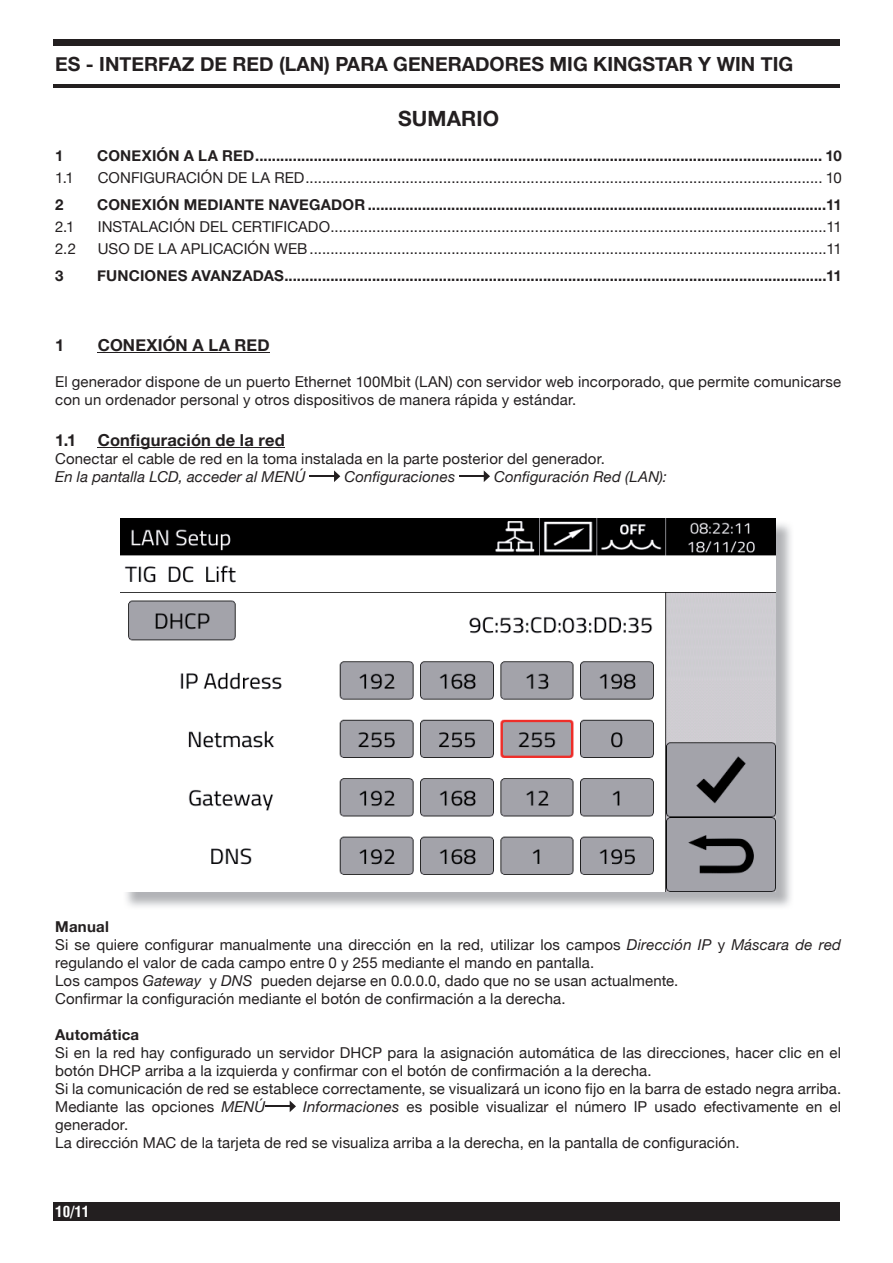
<style>
.page{position:relative;width:893px;height:1263px;background:#fff}
.page>*{position:absolute;margin:0;border:0;box-sizing:border-box;transform-origin:0 0}
.t1{font:700 21px "Helvetica Neue";letter-spacing:.005em;color:#231f20}
.t2{font:700 19.5px "Helvetica Neue";color:#231f20}
.t3{font:700 16.5px "Helvetica Neue";letter-spacing:.01em;color:#231f20}
.t4{font:15px/18px "Helvetica Neue";letter-spacing:.005em;color:#231f20}
.t5{font:700 15px "Helvetica Neue";letter-spacing:.015em;color:#231f20}
.t6{font:italic 15px "Helvetica Neue";letter-spacing:.01em;color:#231f20}
.t7{font:700 condensed 15px "Helvetica";color:#fff}
.s1{font-weight:700}
.s2{font-style:italic}
</style>
<div class="page">
<div style="left:53px;top:40px;width:787px;height:6px;background:#231f20"></div>
<div style="left:53px;top:1203px;width:787px;height:18px;background:#231f20"></div>
<hr style="left:98px;top:352px;width:172px;height:1px;background:#231f20">
<hr style="left:98px;top:447px;width:187px;height:1px;background:#231f20">
<hr style="left:310px;top:475px;width:25px;height:2px;background:#231f20">
<svg style="left:334px;top:470px;width:6px;height:12px"></svg>
<hr style="left:459px;top:475px;width:25px;height:2px;background:#231f20">
<svg style="left:484px;top:470px;width:6px;height:12px"></svg>
<img style="left:126px;top:524px;width:665px;height:383px">
<img style="left:121px;top:518px;width:655px;height:373px">
<hr style="left:265px;top:1105px;width:25px;height:2px;background:#231f20">
<svg style="left:290px;top:1101px;width:6px;height:11px"></svg>
<hr style="left:53px;top:85px;width:787px;height:3px;background:#231f20">
<h2 class="t2" style="left:55px;top:52px;width:739px">ES - INTERFAZ DE RED (LAN) PARA GENERADORES MIG KINGSTAR Y WIN TIG</h2>
<h1 class="t1" style="left:398px;top:106px;width:102px">SUMARIO</h1>
<p class="t5" style="left:55px;top:146px;width:10px">1</p>
<p class="t5" style="left:97px;top:146px;width:746px">CONEXIÓN A LA RED ........................................................................................................................................ 10</p>
<p class="t4" style="left:55px;top:169px;width:20px">1.1</p>
<p class="t4" style="left:98px;top:169px;width:746px">CONFIGURACIÓN DE LA RED ............................................................................................................................ 10</p>
<p class="t5" style="left:55px;top:195px;width:10px">2</p>
<p class="t5" style="left:97px;top:195px;width:746px">CONEXIÓN MEDIANTE NAVEGADOR ..............................................................................................................11</p>
<p class="t4" style="left:55px;top:217px;width:21px">2.1</p>
<p class="t4" style="left:98px;top:217px;width:746px">INSTALACIÓN DEL CERTIFICADO .......................................................................................................................11</p>
<p class="t4" style="left:55px;top:240px;width:22px">2.2</p>
<p class="t4" style="left:98px;top:240px;width:746px">USO DE LA APLICACIÓN WEB ............................................................................................................................11</p>
<p class="t5" style="left:55px;top:266px;width:10px">3</p>
<p class="t5" style="left:97px;top:266px;width:746px">FUNCIONES AVANZADAS..................................................................................................................................11</p>
<p class="t3" style="left:55px;top:335px;width:11px">1</p>
<p class="t3" style="left:98px;top:335px;width:174px">CONEXIÓN A LA RED</p>
<p class="t4" style="left:55px;top:372px;width:787px">El generador dispone de un puerto Ethernet 100Mbit (LAN) con servidor web incorporado, que permite comunicarse con un ordenador personal y otros dispositivos de manera rápida y estándar.</p>
<p class="t3" style="left:55px;top:430px;width:23px">1.1</p>
<p class="t3" style="left:98px;top:430px;width:189px">Configuración de la red</p>
<p class="t4" style="left:55px;top:450px;width:551px">Conectar el cable de red en la toma instalada en la parte posterior del generador.</p>
<p class="t6" style="left:55px;top:468px;width:252px">En la pantalla LCD, acceder al MENÚ</p>
<p class="t6" style="left:344px;top:468px;width:112px">Configuraciones</p>
<p class="t6" style="left:494px;top:468px;width:174px">Configuración Red (LAN):</p>
<p class="t4" style="left:55px;top:918px;width:787px"><span class="s1">Manual<br></span>Si se quiere configurar manualmente una dirección en la red, utilizar los campos <span class="s2">Dirección IP</span> y <span class="s2">Máscara de red </span>regulando el valor de cada campo entre 0 y 255 mediante el mando en pantalla.<br>Los campos <span class="s2">Gateway</span> y <span class="s2">DNS</span> pueden dejarse en 0.0.0.0, dado que no se usan actualmente.<br>Confirmar la configuración mediante el botón de confirmación a la derecha.</p>
<p class="t5" style="left:55px;top:1025px;width:85px">Automática</p>
<p class="t4" style="left:55px;top:1044px;width:787px">Si en la red hay configurado un servidor DHCP para la asignación automática de las direcciones, hacer clic en el botón DHCP arriba a la izquierda y confirmar con el botón de confirmación a la derecha.<br>Si la comunicación de red se establece correctamente, se visualizará un icono fijo en la barra de estado negra arriba.<br>Mediante las opciones <span class="s2">MENÚ</span></p>
<p class="t4" style="left:303px;top:1098px;width:539px"><span class="s2">Informaciones</span> es posible visualizar el número IP usado efectivamente en el</p>
<p class="t4" style="left:55px;top:1116px;width:686px">generador.<br>La dirección MAC de la tarjeta de red se visualiza arriba a la derecha, en la pantalla de configuración.</p>
<p class="t7" style="left:55px;top:1202px;width:36px">10/11</p>
</div>
